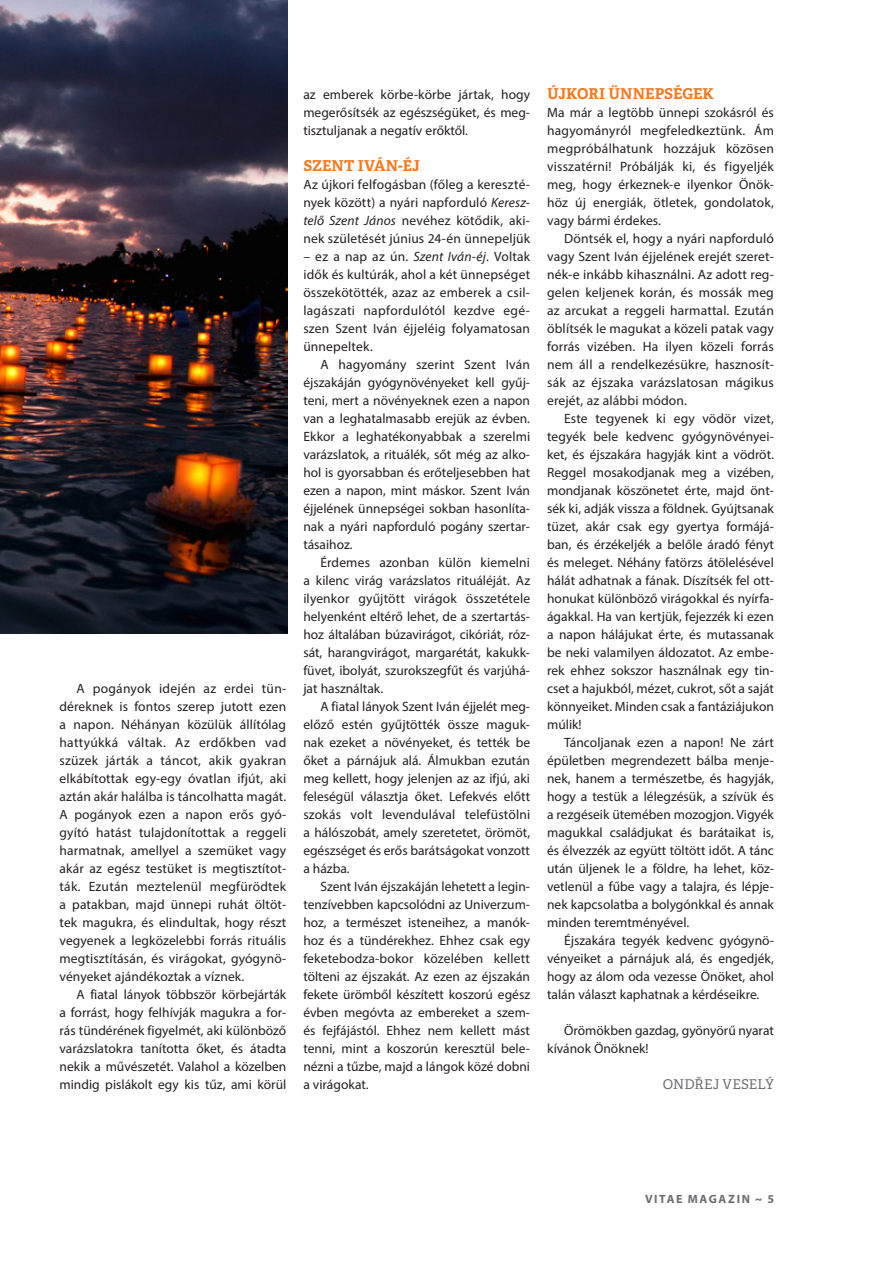
<style>
.page{position:relative;width:893px;height:1263px;background:#fff}
.page>*{position:absolute;margin:0;border:0;box-sizing:border-box;transform-origin:0 0}
.szövegközi_alcímek{font:700 15px "Adelle Basic";color:#f47921}
.Szövegtörzs{font:13.5px/18px "Myriad Pro";color:#231f20;text-align:justify}
.Szövegtörzs_nincs_be{font:13.5px/18px "Myriad Pro";letter-spacing:.01em;color:#231f20;text-align:justify}
.aláírás{font:13.5px "Adelle Basic";letter-spacing:.01em;color:#6c6d70}
.t1{font:700 12px "Myriad Pro";letter-spacing:.135em;color:#6c6d70}
.s1{font-style:italic}
</style>
<div class="page">
<img style="left:0;top:0;width:287px;height:634px">
<p class="Szövegtörzs" style="left:60px;top:679px;width:228px;text-indent:17px">A pogányok idején az erdei tün&shy;déreknek is fontos szerep jutott ezen a napon. Néhányan közülük állítólag hattyúkká váltak. Az erdőkben vad szüzek járták a táncot, akik gyakran elkábítottak egy-egy óvatlan ifjút, aki aztán akár halálba is táncolhatta magát.<br>A pogányok ezen a napon erős gyó&shy;gyító hatást tulajdonítottak a reggeli harmatnak, amellyel a szemüket vagy akár az egész testüket is megtisztítot&shy;ták. Ezután meztelenül megfürödtek a patakban, majd ünnepi ruhát öltöt&shy;tek magukra, és elindultak, hogy részt vegyenek a legközelebbi forrás rituális megtisztításán, és virágokat, gyógynö&shy;vényeket ajándékoztak a víznek.</p>
<p class="Szövegtörzs" style="left:60px;top:985px;width:228px;text-indent:17px">A fiatal lányok többször körbejárták a forrást, hogy felhívják magukra a for&shy;rás tündérének figyelmét, aki különböző varázslatokra tanította őket, és átadta nekik a művészetét. Valahol a közelben mindig pislákolt egy kis tűz, ami körül</p>
<p class="Szövegtörzs" style="left:303px;top:85px;width:228px">az emberek körbe-körbe jártak, hogy megerősítsék az egészségüket, és meg&shy;tisztuljanak a negatív erőktől.</p>
<p class="szövegközi_alcímek" style="left:303px;top:156px;width:118px">SZENT IVÁN-ÉJ</p>
<p class="Szövegtörzs_nincs_be" style="left:303px;top:175px;width:228px">Az újkori felfogásban (főleg a kereszté&shy;nyek között) a nyári napforduló <span class="s1">Keresz&shy;telő Szent János</span> nevéhez kötődik, aki&shy;nek születését június 24-én ünnepeljük</p>
<p class="Szövegtörzs_nincs_be" style="left:303px;top:247px;width:228px">– ez a nap az ún. <span class="s1">Szent Iván-éj</span>. Voltak idők és kultúrák, ahol a két ünnepséget összekötötték, azaz az emberek a csil&shy;lagászati napfordulótól kezdve egé&shy;szen Szent Iván éjjeléig folyamatosan ünnepeltek.</p>
<p class="Szövegtörzs" style="left:303px;top:355px;width:228px;text-indent:17px">A hagyomány szerint Szent Iván éjszakáján gyógynövényeket kell gyűj&shy;teni, mert a növényeknek ezen a napon van a leghatalmasabb erejük az évben.<br>Ekkor a leghatékonyabbak a szerelmi varázslatok, a rituálék, sőt még az alko&shy;hol is gyorsabban és erőteljesebben hat ezen a napon, mint máskor. Szent Iván éjjelének ünnepségei sokban hasonlíta&shy;nak a nyári napforduló pogány szertar&shy;tásaihoz.</p>
<p class="Szövegtörzs" style="left:303px;top:553px;width:228px;text-indent:17px">Érdemes azonban külön kiemelni a kilenc virág varázslatos rituáléját. Az ilyenkor gyűjtött virágok összetétele helyenként eltérő lehet, de a szertartás&shy;hoz általában búzavirágot, cikóriát, róz&shy;sát, harangvirágot, margarétát, kakukk&shy;füvet, ibolyát, szurokszegfűt és varjúhá&shy;jat használtak.</p>
<p class="Szövegtörzs" style="left:303px;top:697px;width:228px;text-indent:17px">A fiatal lányok Szent Iván éjjelét meg&shy;előző estén gyűjtötték össze maguk&shy;nak ezeket a növényeket, és tették be őket a párnájuk alá. Álmukban ezután meg kellett, hogy jelenjen az az ifjú, aki feleségül választja őket. Lefekvés előtt szokás volt levendulával telefüstölni a hálószobát, amely szeretetet, örömöt, egészséget és erős barátságokat vonzott a házba.</p>
<p class="Szövegtörzs" style="left:303px;top:877px;width:228px;text-indent:17px">Szent Iván éjszakáján lehetett a legin&shy;tenzívebben kapcsolódni az Univerzum&shy;hoz, a természet isteneihez, a manók&shy;hoz és a tündérekhez. Ehhez csak egy feketebodza-bokor közelében kellett tölteni az éjszakát. Az ezen az éjszakán fekete ürömből készített koszorú egész évben megóvta az embereket a szem&shy;és fejfájástól. Ehhez nem kellett mást tenni, mint a koszorún keresztül bele&shy;nézni a tűzbe, majd a lángok közé dobni a virágokat.</p>
<p class="szövegközi_alcímek" style="left:547px;top:84px;width:168px">ÚJKORI ÜNNEPSÉGEK</p>
<p class="Szövegtörzs_nincs_be" style="left:547px;top:103px;width:228px">Ma már a legtöbb ünnepi szokásról és hagyományról megfeledkeztünk. Ám megpróbálhatunk hozzájuk közösen visszatérni! Próbálják ki, és figyeljék meg, hogy érkeznek-e ilyenkor Önök&shy;höz új energiák, ötletek, gondolatok, vagy bármi érdekes.</p>
<p class="Szövegtörzs" style="left:547px;top:229px;width:228px;text-indent:17px">Döntsék el, hogy a nyári napforduló vagy Szent Iván éjjelének erejét szeret&shy;nék-e inkább kihasználni. Az adott reg&shy;gelen keljenek korán, és mossák meg az arcukat a reggeli harmattal. Ezután öblítsék le magukat a közeli patak vagy forrás vizében. Ha ilyen közeli forrás nem áll a rendelkezésükre, hasznosít&shy;sák az éjszaka varázslatosan mágikus erejét, az alábbi módon.</p>
<p class="Szövegtörzs" style="left:547px;top:409px;width:228px;text-indent:17px">Este tegyenek ki egy vödör vizet, tegyék bele kedvenc gyógynövényei&shy;ket, és éjszakára hagyják kint a vödröt.<br>Reggel mosakodjanak meg a vizében, mondjanak köszönetet érte, majd önt&shy;sék ki, adják vissza a földnek. Gyújtsanak tüzet, akár csak egy gyertya formájá&shy;ban, és érzékeljék a belőle áradó fényt és meleget. Néhány fatörzs átölelésével hálát adhatnak a fának. Díszítsék fel ott&shy;honukat különböző virágokkal és nyírfa&shy;ágakkal. Ha van kertjük, fejezzék ki ezen a napon hálájukat érte, és mutassanak be neki valamilyen áldozatot. Az embe&shy;rek ehhez sokszor használnak egy tin&shy;cset a hajukból, mézet, cukrot, sőt a saját könnyeiket. Minden csak a fantáziájukon múlik!</p>
<p class="Szövegtörzs" style="left:547px;top:733px;width:228px;text-indent:17px">Táncoljanak ezen a napon! Ne zárt épületben megrendezett bálba menje&shy;nek, hanem a természetbe, és hagyják, hogy a testük a lélegzésük, a szívük és a rezgéseik ütemében mozogjon. Vigyék magukkal családjukat és barátaikat is, és élvezzék az együtt töltött időt. A tánc után üljenek le a földre, ha lehet, köz&shy;vetlenül a fűbe vagy a talajra, és lépje&shy;nek kapcsolatba a bolygónkkal és annak minden teremtményével.</p>
<p class="Szövegtörzs" style="left:547px;top:931px;width:228px;text-indent:17px">Éjszakára tegyék kedvenc gyógynö&shy;vényeiket a párnájuk alá, és engedjék, hogy az álom oda vezesse Önöket, ahol talán választ kaphatnak a kérdéseikre.</p>
<p class="Szövegtörzs" style="left:547px;top:1021px;width:228px;text-indent:17px">Örömökben gazdag, gyönyörű nyarat kívánok Önöknek!</p>
<p class="aláírás" style="left:663px;top:1075px;width:113px">ONDŘEJ VESELÝ</p>
<p class="t1" style="left:645px;top:1191px;width:131px">VITAE MAGAZIN ~ 5</p>
</div>
